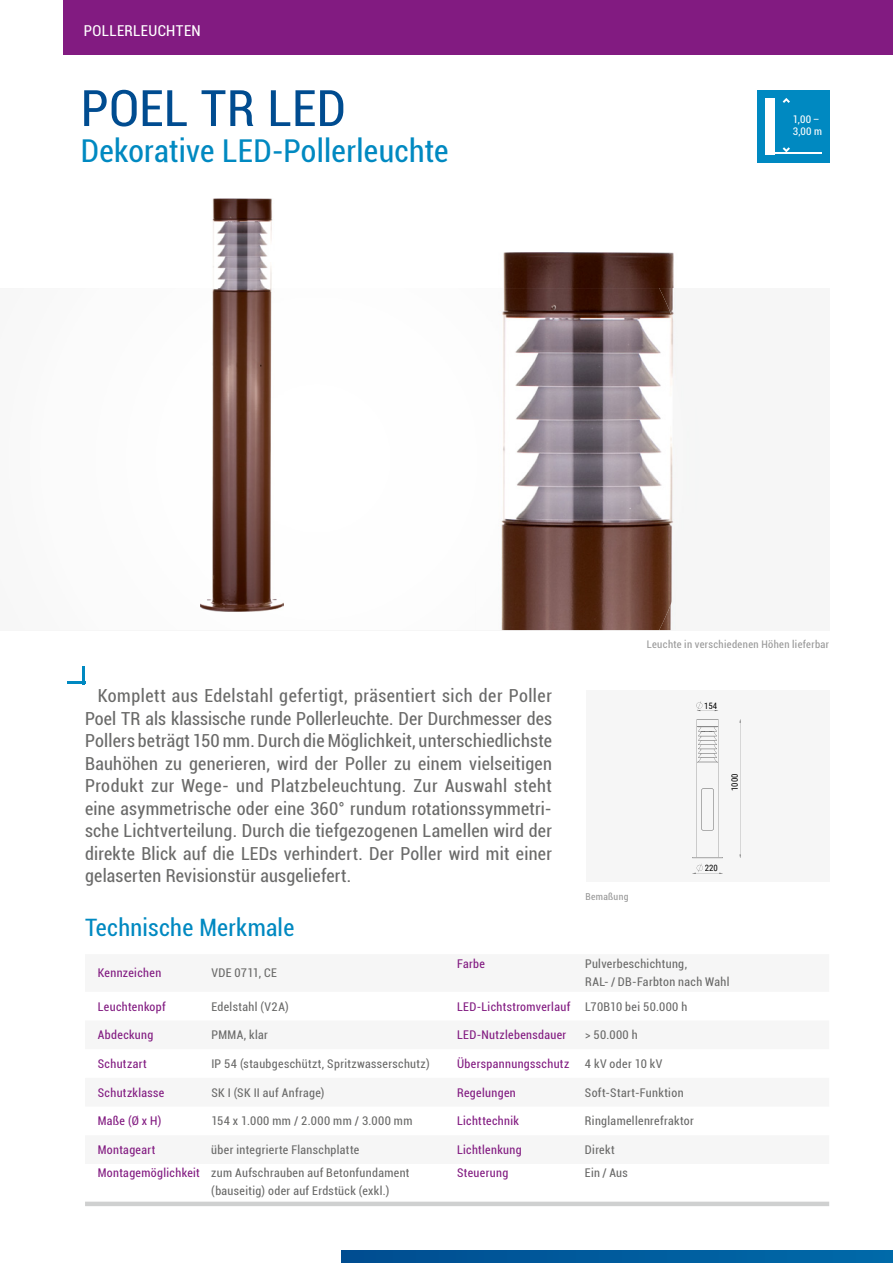
<style>
.page{position:relative;width:893px;height:1263px;background:#fff}
.page>*{position:absolute;margin:0;border:0;box-sizing:border-box;transform-origin:0 0}
.t1{font:condensed 50.25px "Roboto";letter-spacing:.005em;color:#004c90}
.t2{font:condensed 31.5px "Roboto";letter-spacing:.01em;color:#0089c1}
.t3{font:condensed 24px "Roboto";letter-spacing:.015em;color:#0089c1}
.t4{font:condensed 18px/22.5px "Roboto";letter-spacing:.015em;color:#6a6a69;text-align:justify}
.t5{font:condensed 15px "Roboto";letter-spacing:.025em;color:#fff}
.t6{font:condensed 12px/18px "Roboto";letter-spacing:.03em;color:#6a6a69}
.t7{font:condensed 12px "Roboto";letter-spacing:.03em;color:#821b81}
.t8{font:condensed 10.5px "Roboto";letter-spacing:.035em;color:#989898}
.t9{font:condensed 10.5px/12.6px "Roboto";color:#fff}
.t10{font:condensed 9.6px "Roboto";letter-spacing:.035em;color:#989898}
.t11{font:8.85px "Roboto Condensed";color:#020202}
.s1{color:#6a6a69}
.s2{color:#821b81}
</style>
<div class="page">
<hr style="left:82px;top:666px;width:3px;height:18px;background:#0089c1">
<hr style="left:67px;top:681px;width:18px;height:3px;background:#0089c1">
<svg style="left:341px;top:1250px;width:552px;height:13px;background:#005b9c"></svg>
<div style="left:0;top:288px;width:829px;height:342px;background:#f6f6f6"></div>
<div style="left:757px;top:90px;width:72px;height:72px;background:#0089c1"></div>
<div style="left:765px;top:98px;width:10px;height:56px;background:#fff"></div>
<svg style="left:783px;top:98px;width:7px;height:5px"></svg>
<svg style="left:783px;top:147px;width:7px;height:5px"></svg>
<hr style="left:765px;top:152px;width:56px;height:2px;background:#fff">
<div style="left:586px;top:690px;width:243px;height:192px;background:#f6f6f6"></div>
<svg style="left:692px;top:864px;width:31px;height:10px"></svg>
<svg style="left:696px;top:701px;width:22px;height:10px"></svg>
<svg style="left:740px;top:719px;width:1px;height:139px"></svg>
<svg style="left:692px;top:719px;width:31px;height:139px"></svg>
<div style="left:64px;top:0;width:829px;height:54px;background:#821b81"></div>
<svg style="left:85px;top:1201px;width:744px;height:5px;background:#d5d6d6"></svg>
<img style="left:501px;top:252px;width:173px;height:378px">
<img style="left:659px;top:288px;width:15px;height:342px">
<img style="left:200px;top:199px;width:84px;height:412px">
<p class="t5" style="left:84px;top:20px;width:118px">POLLERLEUCHTEN</p>
<h1 class="t1" style="left:81px;top:73px;width:267px">POEL TR LED</h1>
<h2 class="t2" style="left:81px;top:129px;width:369px">Dekorative LED-Pollerleuchte</h2>
<p class="t9" style="left:793px;top:112px;width:31px">1,00 –<br>3,00 m</p>
<p class="t4" style="left:85px;top:684px;width:468px;text-indent:13px">Komplett aus Edelstahl gefertigt, präsentiert sich der Poller Poel TR als klassische runde Pollerleuchte. Der Durchmesser des Pollers beträgt 150 mm. Durch die Möglichkeit, unterschiedlichste Bauhöhen zu generieren, wird der Poller zu einem vielseitigen Produkt zur Wege- und Platzbeleuchtung. Zur Auswahl steht eine asymmetrische oder eine 360° rundum rotationssymmetri&shy;sche Lichtverteilung. Durch die tiefgezogenen Lamellen wird der direkte Blick auf die LEDs verhindert. Der Poller wird mit einer gelaserten Revisionstür ausgeliefert.</p>
<h3 class="t3" style="left:85px;top:911px;width:211px">Technische Merkmale</h3>
<p class="t8" style="left:647px;top:637px;width:184px">Leuchte in verschiedenen Höhen lieferbar</p>
<p class="t11" style="left:704px;top:699px;width:15px">154</p>
<p class="t11" style="left:729px;top:791px;width:19px;rotate:-90deg">1000</p>
<p class="t10" style="left:585px;top:890px;width:45px">Bemaßung</p>
<p class="t11" style="left:705px;top:862px;width:15px">220</p>
<p class="t7" style="left:98px;top:965px;width:65px">Kennzeichen</p>
<p class="t6" style="left:211px;top:964px;width:67px">VDE 0711, CE</p>
<p class="t7" style="left:457px;top:955px;width:29px">Farbe</p>
<p class="t6" style="left:585px;top:954px;width:146px">Pulverbeschichtung,<br>RAL- / DB-Farbton nach Wahl</p>
<p class="t7" style="left:98px;top:998px;width:69px">Leuchtenkopf</p>
<p class="t6" style="left:211px;top:997px;width:79px">Edelstahl (V2A)</p>
<p class="t7" style="left:457px;top:998px;width:232px">LED-Lichtstromverlauf <span class="s1">L70B10 bei 50.000 h</span></p>
<p class="t7" style="left:98px;top:1027px;width:57px">Abdeckung</p>
<p class="t6" style="left:211px;top:1026px;width:58px">PMMA, klar</p>
<p class="t7" style="left:457px;top:1027px;width:111px">LED-Nutzlebensdauer</p>
<p class="t6" style="left:585px;top:1026px;width:54px">&gt; 50.000 h</p>
<p class="t7" style="left:98px;top:1055px;width:50px">Schutzart</p>
<p class="t6" style="left:211px;top:1054px;width:220px">IP 54 (staubgeschützt, Spritzwasserschutz)</p>
<p class="t7" style="left:457px;top:1055px;width:114px">Überspannungsschutz</p>
<p class="t6" style="left:585px;top:1054px;width:79px">4 kV oder 10 kV</p>
<p class="t7" style="left:98px;top:1084px;width:68px">Schutzklasse</p>
<p class="t6" style="left:211px;top:1083px;width:115px">SK I (SK II auf Anfrage)</p>
<p class="t7" style="left:457px;top:1084px;width:60px">Regelungen</p>
<p class="t6" style="left:585px;top:1083px;width:100px">Soft-Start-Funktion</p>
<p class="t7" style="left:98px;top:1113px;width:65px">Maße (Ø x H)</p>
<p class="t6" style="left:211px;top:1112px;width:203px">154 x 1.000 mm / 2.000 mm / 3.000 mm</p>
<p class="t7" style="left:457px;top:1113px;width:63px">Lichttechnik</p>
<p class="t6" style="left:585px;top:1112px;width:110px">Ringlamellenrefraktor</p>
<p class="t7" style="left:98px;top:1141px;width:59px">Montageart</p>
<p class="t6" style="left:211px;top:1140px;width:150px">über integrierte Flanschplatte</p>
<p class="t7" style="left:457px;top:1141px;width:66px">Lichtlenkung</p>
<p class="t6" style="left:585px;top:1140px;width:31px">Direkt</p>
<p class="t6" style="left:211px;top:1164px;width:200px;text-indent:-114px"><span class="s2">Montagemöglichkeit</span> zum Aufschrauben auf Betonfundament (bauseitig) oder auf Erdstück (exkl.)</p>
<p class="t7" style="left:457px;top:1165px;width:53px">Steuerung</p>
<p class="t6" style="left:585px;top:1164px;width:44px">Ein / Aus</p>
</div>
